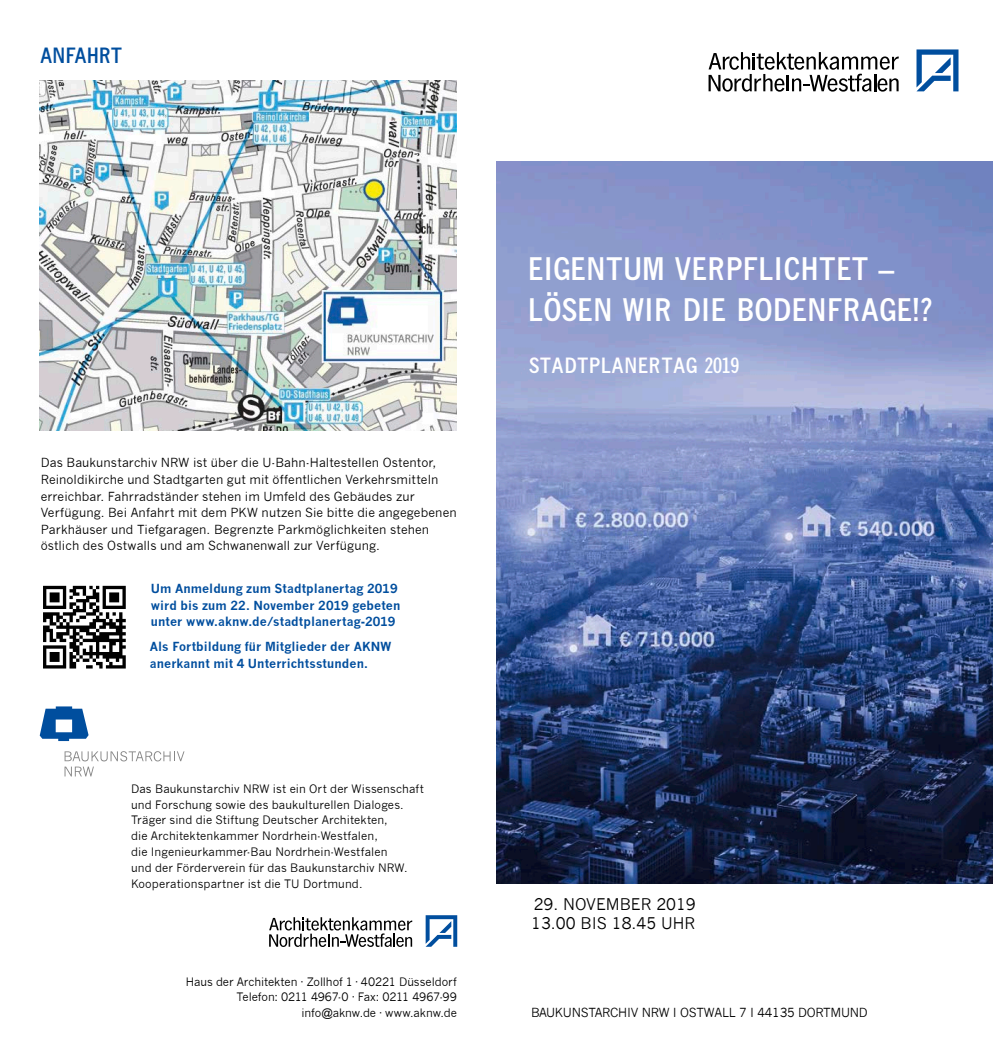
<style>
.page{position:relative;width:993px;height:1042px;background:#fff}
.page>*{position:absolute;margin:0;border:0;box-sizing:border-box;transform-origin:0 0}
.t1{font:700 condensed 30.97px/41.3px "M News Gothic";letter-spacing:-.01em;color:#fff}
.t2{font:700 condensed 21px "M News Gothic";color:#fff}
.t3{font:700 condensed 21px "M News Gothic";letter-spacing:-.025em;color:#004e9e}
.t4{font:15.75px/18.9px "News Gothic";color:#000}
.t5{font:12.25px/16.6px "News Gothic";letter-spacing:.005em;color:#000}
.t6{font:700 12.25px/16.6px "News Gothic";letter-spacing:.005em;color:#004e9e}
.t7{font:12.25px "News Gothic";letter-spacing:-.02em;color:#000}
.t8{font:11.38px/15.8px "News Gothic";letter-spacing:.01em;color:#000}
.t9{font:11.38px/15.8px "News Gothic";letter-spacing:-.01em;color:#000;text-align:right}
.s1{font-family:"M News Gothic"}
</style>
<div class="page">
<svg style="left:425px;top:915px;width:32px;height:32px"></svg>
<svg style="left:269px;top:917px;width:143px;height:30px"></svg>
<img style="left:40px;top:80px;width:416px;height:350px">
<svg style="left:64px;top:751px;width:120px;height:25px"></svg>
<svg style="left:40px;top:706px;width:48px;height:35px"></svg>
<img style="left:496px;top:161px;width:496px;height:722px">
<svg style="left:916px;top:49px;width:42px;height:42px"></svg>
<svg style="left:708px;top:52px;width:190px;height:40px"></svg>
<svg style="left:43px;top:585px;width:83px;height:84px"></svg>
<svg style="left:43px;top:586px;width:83px;height:82px"></svg>
<h2 class="t3" style="left:40px;top:43px;width:84px">ANFAHRT</h2>
<p class="t5" style="left:41px;top:454px;width:417px">Das Baukunstarchiv NRW ist über die U-Bahn-Haltestellen Ostentor, Reinoldikirche und Stadtgarten gut mit öffentlichen Verkehrsmitteln erreichbar. Fahrradständer stehen im Umfeld des Gebäudes zur Verfügung. Bei Anfahrt mit dem PKW nutzen Sie bitte die angegebenen Parkhäuser und Tiefgaragen. Begrenzte Parkmöglichkeiten stehen östlich des Ostwalls und am Schwanenwall zur Verfügung.</p>
<p class="t6" style="left:151px;top:580px;width:251px">Um Anmeldung zum Stadtplanertag 2019 wird bis zum 22. November 2019 gebeten unter www.aknw.de/stadtplanertag-2019</p>
<p class="t6" style="left:150px;top:638px;width:243px">Als Fortbildung für Mitglieder der AKNW anerkannt mit 4 Unterrichtsstunden.</p>
<p class="t8" style="left:131px;top:781px;width:294px">Das Baukunstarchiv NRW ist ein Ort der Wissenschaft und Forschung sowie des baukulturellen Dialoges.<br>Träger sind die Stiftung Deutscher Architekten,<br>die Architektenkammer Nordrhein-Westfalen,<br>die Ingenieurkammer-Bau Nordrhein-Westfalen<br>und der Förderverein für das Baukunstarchiv NRW.<br>Kooperationspartner ist die TU Dortmund.</p>
<p class="t9" style="left:186px;top:973px;width:272px">Haus der Architekten <span class="s1">·</span> Zollhof 1 <span class="s1">·</span> 40221 Düsseldorf<br>Telefon: 0211 4967-0 <span class="s1">·</span> Fax: 0211 4967-99 info@aknw.de <span class="s1">·</span> www.aknw.de</p>
<h1 class="t1" style="left:527px;top:248px;width:407px">EIGENTUM VERPFLICHTET –<br>LÖSEN WIR DIE BODENFRAGE!?</h1>
<h2 class="t2" style="left:528px;top:352px;width:212px">STADTPLANERTAG 2019</h2>
<p class="t4" style="left:531px;top:895px;width:166px">29. NOVEMBER 2019<br>13.00 BIS 18.45 UHR</p>
<p class="t7" style="left:531px;top:1005px;width:338px">BAUKUNSTARCHIV NRW I OSTWALL 7 I 44135 DORTMUND</p>
</div>
